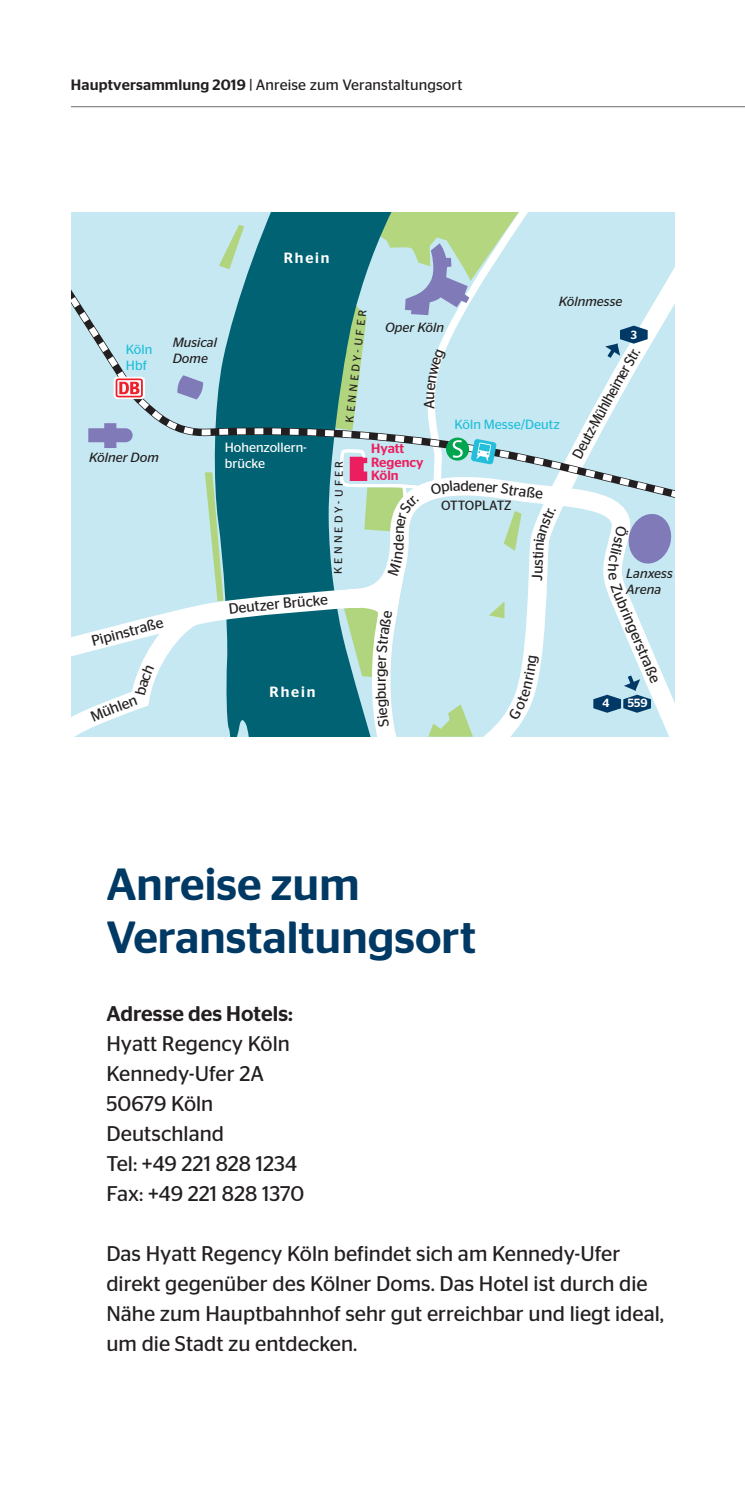
<style>
.page{position:relative;width:745px;height:1489px;background:#fff}
.page>*{position:absolute;margin:0;border:0;box-sizing:border-box;transform-origin:0 0}
.t1{font:500 45px/52.5px "Stag Sans";color:#003964}
.t2{font:21.25px/30px "Stag Sans";color:#231f20}
.t3{font:500 21.25px "Stag Sans";color:#231f20}
.t4{font:15px "Stag Sans";letter-spacing:.01em;color:#231f20}
.t5{font:14.75px "Stag Sans";color:#231f20}
.t6{font:14.75px "Stag Sans";color:#231f20;scale:.92 1}
.t7{font:500 14.75px "Stag Sans";letter-spacing:.12em;color:#fff}
.t8{font:italic 13.25px/16px "Stag Sans";color:#231f20}
.t9{font:13.25px/16px "Stag Sans";color:#23bfda}
.t10{font:13.25px/16px "Stag Sans";color:#fff}
.t11{font:500 13.25px/13.2px "Stag Sans";color:#ed1e60}
.t12{font:13.25px "Stag Sans";color:#231f20}
.t13{font:500 11.75px "Stag Sans";color:#fff}
.t14{font:11px "Stag Sans";color:#231f20}
.s1{font-weight:500}
</style>
<div class="page">
<hr style="left:71px;top:106px;width:673px;height:1px;background:#6c6d70">
<div style="left:72px;top:213px;width:602px;height:523px;background:#c5e8f2"></div>
<svg style="left:221px;top:213px;width:110px;height:49px;fill:#006272"></svg>
<svg style="left:223px;top:516px;width:451px;height:220px"></svg>
<svg style="left:593px;top:671px;width:57px;height:41px"></svg>
<svg style="left:219px;top:262px;width:455px;height:254px"></svg>
<svg style="left:72px;top:275px;width:602px;height:228px"></svg>
<svg style="left:114px;top:377px;width:30px;height:22px"></svg>
<svg style="left:508px;top:655px;width:31px;height:65px"></svg>
<svg style="left:607px;top:511px;width:66px;height:90px"></svg>
<svg style="left:229px;top:602px;width:17px;height:12px"></svg>
<svg style="left:320px;top:597px;width:7px;height:8px"></svg>
<svg style="left:72px;top:472px;width:151px;height:264px"></svg>
<svg style="left:375px;top:683px;width:14px;height:43px"></svg>
<svg style="left:337px;top:587px;width:60px;height:90px"></svg>
<svg style="left:331px;top:213px;width:225px;height:367px"></svg>
<p class="t4" style="left:71px;top:76px;width:393px"><span class="s1">Hauptversammlung 2019</span> | Anreise zum Veranstaltungsort</p>
<p class="t7" style="left:283px;top:249px;width:47px">Rhein</p>
<p class="t9" style="left:126px;top:341px;width:28px">Köln<br>Hbf</p>
<p class="t8" style="left:172px;top:334px;width:46px">Musical<br>Dome</p>
<p class="t8" style="left:89px;top:449px;width:71px">Kölner Dom</p>
<p class="t10" style="left:225px;top:439px;width:84px">Hohenzollern&shy;brücke</p>
<p class="t5" style="left:110px;top:627px;width:54px;rotate:-14deg">instraße</p>
<p class="t5" style="left:245px;top:598px;width:29px;rotate:-6deg">utze</p>
<p class="t5" style="left:273px;top:596px;width:48px;rotate:-5deg">r Brück</p>
<p class="t7" style="left:269px;top:683px;width:47px">Rhein</p>
<p class="t8" style="left:558px;top:293px;width:65px">Kölnmesse</p>
<p class="t14" style="left:343px;top:421px;width:114px;rotate:-83deg">KEN N EDY-U FER</p>
<p class="t8" style="left:385px;top:319px;width:60px">Oper Köln</p>
<p class="t5" style="left:420px;top:408px;width:11px;rotate:-90deg">A</p>
<p class="t9" style="left:454px;top:416px;width:107px">Köln Messe/Deutz</p>
<p class="t14" style="left:331px;top:574px;width:114px;rotate:-89deg">KEN N EDY-U FER</p>
<p class="t11" style="left:371px;top:442px;width:54px">Hyatt<br>Regency<br>Köln</p>
<p class="t5" style="left:390px;top:542px;width:9px;rotate:-90deg">e</p>
<p class="t5" style="left:460px;top:477px;width:10px">d</p>
<p class="t12" style="left:441px;top:498px;width:72px">OTTOPLATZ</p>
<p class="t5" style="left:372px;top:682px;width:7px;rotate:-90deg">r</p>
<p class="t13" style="left:630px;top:328px;width:8px">3</p>
<p class="t6" style="left:616px;top:366px;width:28px;rotate:-60deg">r Str.</p>
<p class="t6" style="left:585px;top:421px;width:71px;rotate:-61deg">Mühlheime</p>
<p class="t6" style="left:568px;top:453px;width:41px;rotate:-62deg">Deutz-</p>
<p class="t8" style="left:625px;top:565px;width:48px">Lanxess<br>Arena</p>
<p class="t5" style="left:628px;top:596px;width:90px;rotate:67deg">bringerstraße</p>
<p class="t13" style="left:602px;top:696px;width:8px">4</p>
<p class="t13" style="left:627px;top:696px;width:21px">559</p>
<h1 class="t1" style="left:106px;top:858px;width:371px">Anreise zum<br>Veranstaltungsort</h1>
<p class="t3" style="left:106px;top:1000px;width:188px">Adresse des Hotels:</p>
<p class="t2" style="left:106px;top:1027px;width:199px">Hyatt Regency Köln<br>Kennedy-Ufer 2A<br>50679 Köln<br>Deutschland<br>Tel: +49 221 828 1234<br>Fax: +49 221 828 1370</p>
<p class="t2" style="left:106px;top:1237px;width:559px">Das Hyatt Regency Köln befindet sich am Kennedy-Ufer direkt gegenüber des Kölner Doms. Das Hotel ist durch die Nähe zum Hauptbahnhof sehr gut erreichbar und liegt ideal, um die Stadt zu entdecken.</p>
</div>
